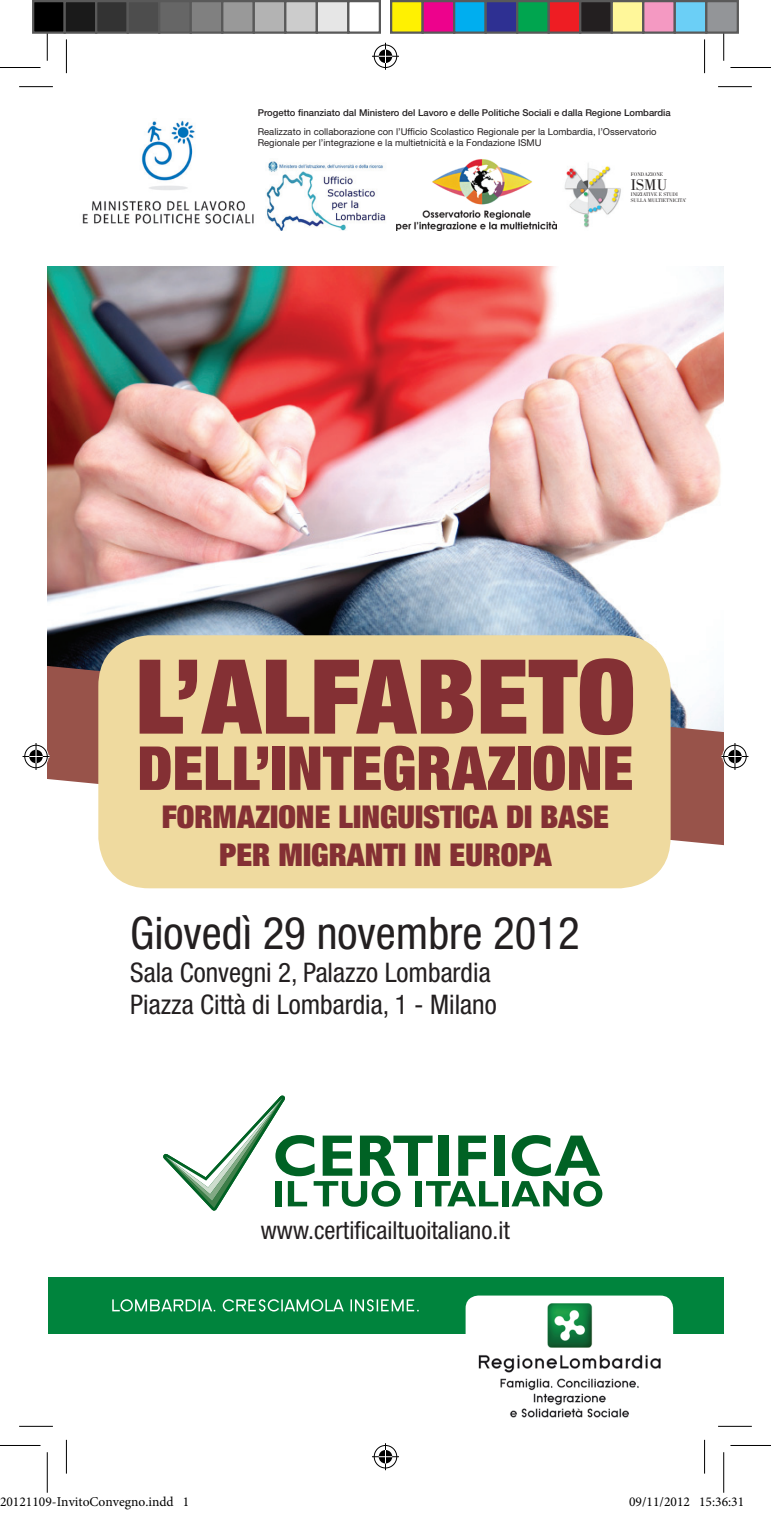
<style>
.page{position:relative;width:771px;height:1513px;background:#fff}
.page>*{position:absolute;margin:0;border:0;box-sizing:border-box;transform-origin:0 0}
.t1{font:900 condensed 103.5px "Helvetica Neue LT Std";letter-spacing:.005em;color:#843034}
.t2{font:900 condensed 60.75px "Helvetica Neue LT Std";letter-spacing:.005em;color:#843034}
.t3{font:condensed 45px "Helvetica Neue LT Std";color:#231f20}
.t4{font:900 condensed 31.5px/37.8px "Helvetica Neue LT Std";color:#843034;text-align:center}
.t5{font:condensed 27px/32.4px "Helvetica Neue LT Std";color:#231f20}
.t6{font:condensed 24.75px "Helvetica Neue LT Std";color:#231f20}
.t7{font:15.97px "Bodoni Std";color:#231f20}
.t8{font:13.5px "Minion Pro";color:#000}
.t9{font:9.45px/11.2px "Helvetica Neue LT Std";color:#231f20}
.t10{font:500 9.45px "Helvetica Neue LT Std";color:#231f20}
.t11{font:5.4px/6.3px "Bodoni Std";color:#231f20}
</style>
<div class="page">
<div style="left:48px;top:1277px;width:675px;height:57px;background:#00843d"></div>
<div style="left:465px;top:1295px;width:208px;height:112px;background:#fff;border-radius:13px"></div>
<img style="left:478px;top:1303px;width:183px;height:115px">
<svg style="left:112px;top:1299px;width:306px;height:12px"></svg>
<img style="left:47px;top:267px;width:676px;height:301px">
<svg style="left:47px;top:568px;width:676px;height:321px"></svg>
<div style="left:98px;top:635px;width:572px;height:253px;background:#efda9f;border-radius:51px"></div>
<img style="left:564px;top:163px;width:57px;height:65px">
<img style="left:266px;top:161px;width:120px;height:70px">
<img style="left:397px;top:159px;width:159px;height:72px">
<img style="left:82px;top:120px;width:172px;height:104px">
<div style="left:494px;top:1135px;width:10px;height:40px;background:#006224"></div>
<div style="left:502px;top:1181px;width:6px;height:25px;background:#006224"></div>
<svg style="left:511px;top:1135px;width:91px;height:71px"></svg>
<svg style="left:163px;top:1095px;width:335px;height:116px"></svg>
<hr style="left:19px;top:86px;width:34px;height:1px;background:#000">
<hr style="left:718px;top:86px;width:33px;height:1px;background:#000">
<hr style="left:19px;top:1426px;width:34px;height:1px;background:#000">
<hr style="left:718px;top:1426px;width:33px;height:1px;background:#000">
<hr style="left:66px;top:39px;width:1px;height:34px;background:#000">
<hr style="left:66px;top:1439px;width:1px;height:34px;background:#000">
<hr style="left:704px;top:39px;width:1px;height:34px;background:#000">
<hr style="left:704px;top:1439px;width:1px;height:34px;background:#000">
<hr style="left:0;top:67px;width:40px;height:1px;background:#000">
<hr style="left:730px;top:67px;width:41px;height:1px;background:#000">
<hr style="left:0;top:1445px;width:40px;height:1px;background:#000">
<hr style="left:730px;top:1445px;width:41px;height:1px;background:#000">
<hr style="left:47px;top:20px;width:1px;height:41px;background:#000">
<hr style="left:47px;top:1452px;width:1px;height:40px;background:#000">
<hr style="left:723px;top:20px;width:1px;height:41px;background:#000">
<hr style="left:723px;top:1452px;width:1px;height:40px;background:#000">
<svg style="left:372px;top:43px;width:27px;height:27px"></svg>
<svg style="left:372px;top:1443px;width:27px;height:27px"></svg>
<svg style="left:23px;top:743px;width:27px;height:27px"></svg>
<svg style="left:721px;top:743px;width:27px;height:27px"></svg>
<div style="left:33px;top:1px;width:32px;height:32px;background:#000"></div>
<div style="left:32px;top:0;width:34px;height:34px;border:2px solid #595959"></div>
<div style="left:65px;top:1px;width:31px;height:32px;background:#1a1a1a"></div>
<div style="left:64px;top:0;width:33px;height:34px;border:2px solid #595959"></div>
<div style="left:96px;top:1px;width:32px;height:32px;background:#333"></div>
<div style="left:95px;top:0;width:34px;height:34px;border:2px solid #595959"></div>
<div style="left:128px;top:1px;width:31px;height:32px;background:#4d4d4d"></div>
<div style="left:127px;top:0;width:33px;height:34px;border:2px solid #595959"></div>
<div style="left:159px;top:1px;width:32px;height:32px;background:#666"></div>
<div style="left:158px;top:0;width:34px;height:34px;border:2px solid #595959"></div>
<div style="left:191px;top:1px;width:31px;height:32px;background:#808080"></div>
<div style="left:190px;top:0;width:33px;height:34px;border:2px solid #595959"></div>
<div style="left:222px;top:1px;width:32px;height:32px;background:#999"></div>
<div style="left:221px;top:0;width:34px;height:34px;border:2px solid #595959"></div>
<div style="left:254px;top:1px;width:31px;height:32px;background:#b3b3b3"></div>
<div style="left:253px;top:0;width:33px;height:34px;border:2px solid #595959"></div>
<div style="left:285px;top:1px;width:32px;height:32px;background:#ccc"></div>
<div style="left:284px;top:0;width:34px;height:34px;border:2px solid #595959"></div>
<div style="left:317px;top:1px;width:31px;height:32px;background:#e6e6e6"></div>
<div style="left:316px;top:0;width:33px;height:34px;border:2px solid #595959"></div>
<div style="left:347px;top:0;width:34px;height:34px;border:2px solid #595959"></div>
<div style="left:391px;top:1px;width:31px;height:32px;background:#fff101"></div>
<div style="left:390px;top:0;width:34px;height:34px;border:2px solid #595959"></div>
<div style="left:422px;top:1px;width:32px;height:32px;background:#ed028c"></div>
<div style="left:421px;top:0;width:34px;height:34px;border:2px solid #595959"></div>
<div style="left:454px;top:1px;width:31px;height:32px;background:#00aeef"></div>
<div style="left:453px;top:0;width:34px;height:34px;border:2px solid #595959"></div>
<div style="left:485px;top:1px;width:32px;height:32px;background:#2e3092"></div>
<div style="left:484px;top:0;width:34px;height:34px;border:2px solid #595959"></div>
<div style="left:517px;top:1px;width:31px;height:32px;background:#00a54f"></div>
<div style="left:516px;top:0;width:34px;height:34px;border:2px solid #595959"></div>
<div style="left:548px;top:1px;width:32px;height:32px;background:#ee1d23"></div>
<div style="left:547px;top:0;width:34px;height:34px;border:2px solid #595959"></div>
<div style="left:580px;top:1px;width:31px;height:32px;background:#231f20"></div>
<div style="left:579px;top:0;width:34px;height:34px;border:2px solid #595959"></div>
<div style="left:611px;top:1px;width:32px;height:32px;background:#fff79a"></div>
<div style="left:610px;top:0;width:34px;height:34px;border:2px solid #595959"></div>
<div style="left:643px;top:1px;width:31px;height:32px;background:#f499c2"></div>
<div style="left:642px;top:0;width:34px;height:34px;border:2px solid #595959"></div>
<div style="left:674px;top:1px;width:32px;height:32px;background:#6bcff6"></div>
<div style="left:673px;top:0;width:34px;height:34px;border:2px solid #595959"></div>
<div style="left:706px;top:1px;width:31px;height:32px;background:#939598"></div>
<div style="left:705px;top:0;width:34px;height:34px;border:2px solid #595959"></div>
<div style="left:629px;top:1497px;width:6px;height:9px;border:1px solid #fff;border-radius:50%"></div>
<svg style="left:630px;top:1497px;width:5px;height:9px"></svg>
<p class="t10" style="left:258px;top:107px;width:414px">Progetto finanziato dal Ministero del Lavoro e delle Politiche Sociali e dalla Regione Lombardia</p>
<p class="t9" style="left:258px;top:126px;width:400px">Realizzato in collaborazione con l’Ufficio Scolastico Regionale per la Lombardia, l’Osservatorio<br>Regionale per l’integrazione e la multietnicità e la Fondazione ISMU</p>
<p class="t11" style="left:631px;top:171px;width:34px">FONDAZIONE</p>
<h3 class="t7" style="left:631px;top:175px;width:38px">ISMU</h3>
<p class="t11" style="left:631px;top:191px;width:57px">INIZIATIVE E STUDI<br>SULLA MULTIETNICITA’</p>
<h1 class="t1" style="left:135px;top:630px;width:501px">L’ALFABETO</h1>
<h2 class="t2" style="left:137px;top:729px;width:497px">DELL’INTEGRAZIONE</h2>
<h3 class="t4" style="left:162px;top:797px;width:448px">FORMAZIONE LINGUISTICA DI BASE<br>PER MIGRANTI IN EUROPA</h3>
<h3 class="t3" style="left:130px;top:907px;width:451px">Giovedì 29 novembre 2012</h3>
<h3 class="t5" style="left:130px;top:955px;width:368px">Sala Convegni 2, Palazzo Lombardia<br>Piazza Città di Lombardia, 1 - Milano</h3>
<h3 class="t6" style="left:261px;top:1215px;width:250px">www.certificailtuoitaliano.it</h3>
<h3 class="t8" style="left:0;top:1493px;width:191px">20121109-InvitoConvegno.indd 1</h3>
<h3 class="t8" style="left:629px;top:1493px;width:117px">09/11/2012 15:36:31</h3>
</div>
